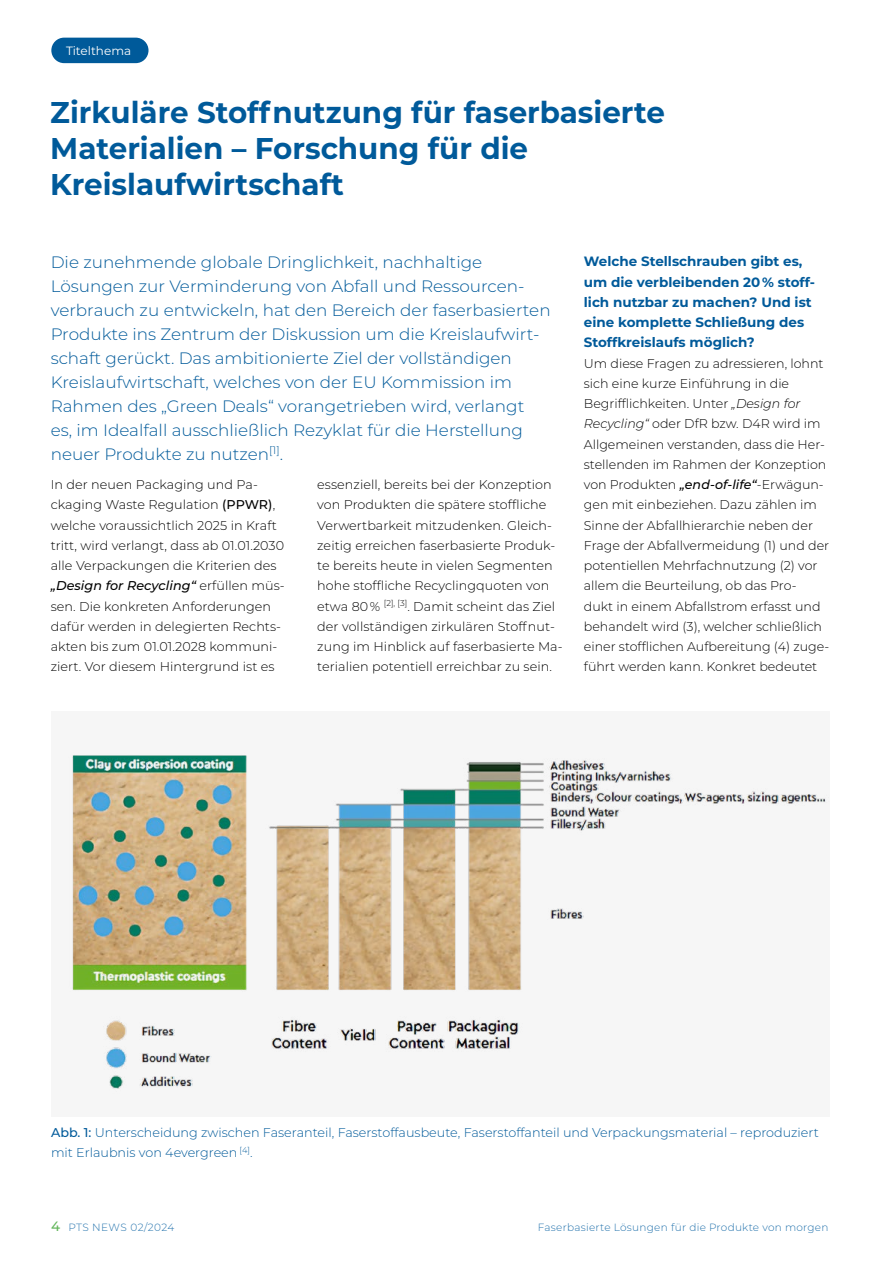
<style>
.page{position:relative;width:893px;height:1263px;background:#fff}
.page>*{position:absolute;margin:0;border:0;box-sizing:border-box;transform-origin:0 0}
.Headline{font:700 30px/36px "Montserrat";color:#005a9a}
.t1{font:300 16.5px/24px "Montserrat";color:#005a9a}
.t2{font:700 13.5px/20.2px "Montserrat";color:#005a9a}
.t3{font:300 12.75px/20.2px "Montserrat";color:#000}
.t4{font:300 12.75px/20.2px "Montserrat";color:#005a9a}
.t5{font:12px "Montserrat";color:#fff}
.t6{font:300 10.5px "Montserrat";letter-spacing:.025em;color:#2473ad}
.s1{font-weight:500}
.s2{font-weight:500;font-style:italic}
.s3{font-style:italic}
.s4{font-weight:500;font-size:13.5px;color:#62b55a}
</style>
<div class="page">
<div style="left:51px;top:38px;width:98px;height:25px;background:#005a9a;border-radius:13px"></div>
<img style="left:68px;top:752px;width:761px;height:340px">
<p class="t5" style="left:66px;top:42px;width:67px">Titelthema</p>
<p class="Headline" style="left:50px;top:93px;width:616px">Zirkuläre Stoffnutzung für faserbasierte<br>Materialien – Forschung für die<br>Kreislaufwirtschaft</p>
<p class="t1" style="left:51px;top:249px;width:501px">Die zunehmende globale Dringlichkeit, nachhaltige Lösungen zur Verminderung von Abfall und Ressourcen&shy;verbrauch zu entwickeln, hat den Bereich der faserbasierten Produkte ins Zentrum der Diskussion um die Kreislaufwirt&shy;schaft gerückt. Das ambitionierte Ziel der vollständigen Kreislaufwirtschaft, welches von der EU Kommission im Rahmen des „Green Deals“ vorangetrieben wird, verlangt<br>es, im Idealfall ausschließlich Rezyklat für die Herstellung neuer Produkte zu nutzen<sup>[1]</sup>.</p>
<p class="t3" style="left:51px;top:474px;width:235px">In der neuen Packaging und Pa&shy;ckaging Waste Regulation <span class="s1">(PPWR)</span>, welche voraussichtlich 2025 in Kraft tritt, wird verlangt, dass ab 01.01.2030 alle Verpackungen die Kriterien des <span class="s2">„Design for Recycling“</span> erfüllen müs&shy;sen. Die konkreten Anforderungen dafür werden in delegierten Rechts&shy;akten bis zum 01.01.2028 kommuni&shy;ziert. Vor diesem Hintergrund ist es</p>
<p class="t3" style="left:317px;top:474px;width:247px">essenziell, bereits bei der Konzeption von Produkten die spätere stoffliche Verwertbarkeit mitzudenken. Gleich&shy;zeitig erreichen faserbasierte Produk&shy;te bereits heute in vielen Segmenten hohe stoffliche Recyclingquoten von etwa 80 % <sup>[2],</sup> <sup>[3]</sup>. Damit scheint das Ziel der vollständigen zirkulären Stoffnut&shy;zung im Hinblick auf faserbasierte Ma&shy;terialien potentiell erreichbar zu sein.</p>
<p class="t2" style="left:584px;top:251px;width:233px">Welche Stellschrauben gibt es, um die verbleibenden 20 % stoff&shy;lich nutzbar zu machen? Und ist eine komplette Schließung des<br>Stoffkreislaufs möglich?</p>
<p class="t3" style="left:584px;top:352px;width:247px">Um diese Fragen zu adressieren, lohnt sich eine kurze Einführung in die Begrifflichkeiten. Unter <span class="s3">„Design for Recycling“</span> oder DfR bzw. D4R wird im Allgemeinen verstanden, dass die Her&shy;stellenden im Rahmen der Konzeption von Produkten <span class="s2">„end-of-life“</span>-Erwägun&shy;gen mit einbeziehen. Dazu zählen im Sinne der Abfallhierarchie neben der Frage der Abfallvermeidung (1) und der potentiellen Mehrfachnutzung (2) vor allem die Beurteilung, ob das Pro-<br>dukt in einem Abfallstrom erfasst und behandelt wird (3), welcher schließlich einer stofflichen Aufbereitung (4) zuge&shy;führt werden kann. Konkret bedeutet</p>
<p class="t4" style="left:51px;top:1122px;width:769px"><span class="s1">Abb. 1:</span> Unterscheidung zwischen Faseranteil, Faserstoffausbeute, Faserstoffanteil und Verpackungsmaterial – reproduziert mit Erlaubnis von 4evergreen <sup>[4]</sup>.</p>
<p class="t6" style="left:51px;top:1220px;width:125px"><span class="s4">4</span> PTS NEWS 02/2024</p>
<p class="t6" style="left:538px;top:1219px;width:292px">Faserbasierte Lösungen für die Produkte von morgen</p>
</div>
